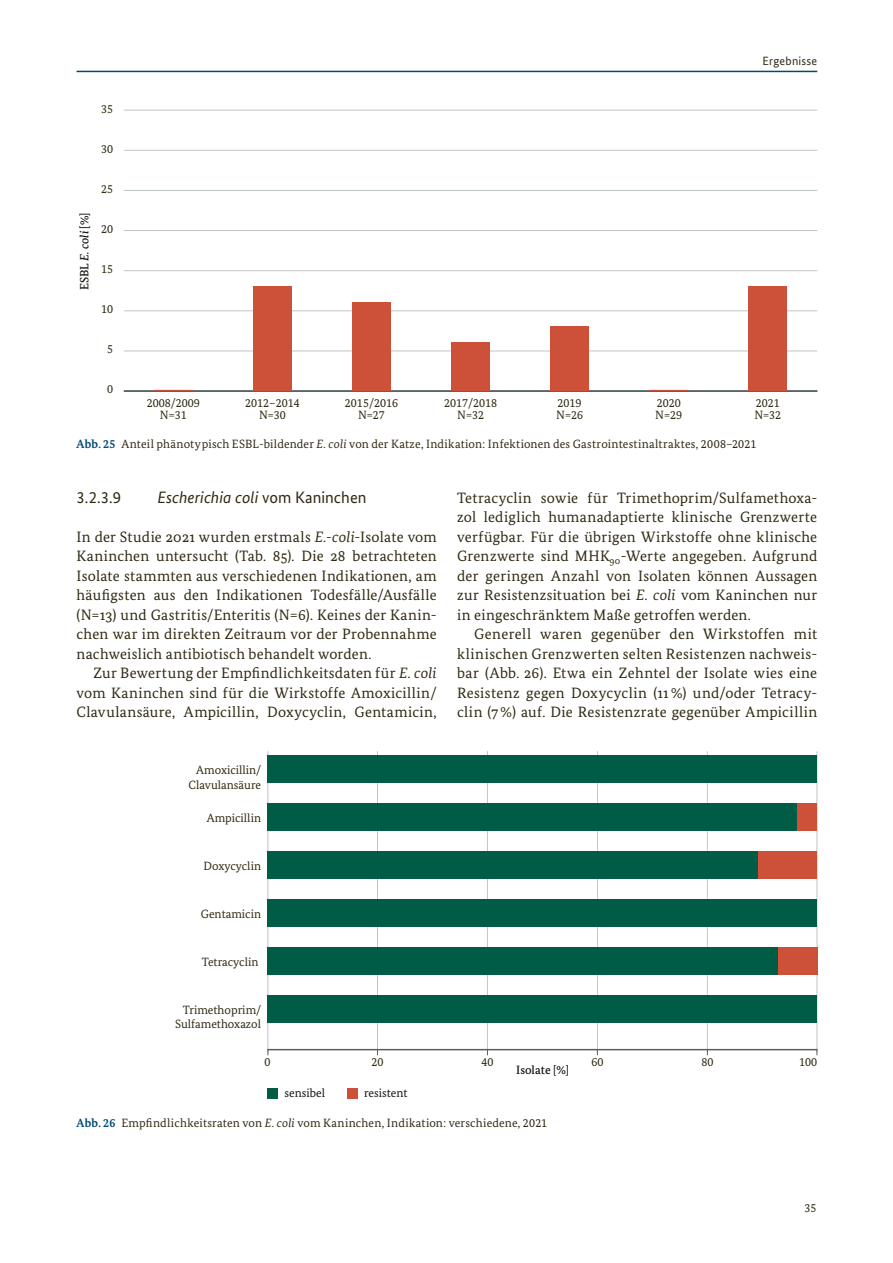
<style>
.page{position:relative;width:893px;height:1263px;background:#fff}
.page>*{position:absolute;margin:0;border:0;box-sizing:border-box;transform-origin:0 0}
.t1{font:italic 16.5px "Bundes Sans";color:#2f2912}
.t2{font:16.5px "Bundes Sans";color:#2f2912}
.t3{font:15px/19.5px "Bundes Serif";letter-spacing:.02em;color:#2f2912;text-align:justify}
.t4{font:12px/12px "Bundes Serif";color:#2f2912;text-align:center}
.t5{font:500 12px "Bundes Serif";color:#12120d}
.t6{font:12px "Bundes Serif";color:#12120d}
.t7{font:12px "Bundes Sans";letter-spacing:.02em;color:#2f2912}
.s1{font-style:italic}
.s2{font-weight:700;color:#004b76}
.s3{font-style:normal}
</style>
<div class="page">
<hr style="left:77px;top:71px;width:740px;height:1px;background:#004b76">
<hr style="left:124px;top:390px;width:693px;height:2px;background:#576164">
<hr style="left:124px;top:351px;width:693px;height:1px;background:#bec5c9">
<hr style="left:124px;top:311px;width:693px;height:1px;background:#bec5c9">
<hr style="left:124px;top:270px;width:693px;height:1px;background:#bec5c9">
<hr style="left:124px;top:230px;width:693px;height:1px;background:#bec5c9">
<hr style="left:124px;top:190px;width:693px;height:1px;background:#bec5c9">
<hr style="left:124px;top:150px;width:693px;height:1px;background:#bec5c9">
<hr style="left:124px;top:110px;width:693px;height:1px;background:#bec5c9">
<div style="left:253px;top:286px;width:39px;height:104px;background:#cd5038"></div>
<div style="left:352px;top:302px;width:39px;height:88px;background:#cd5038"></div>
<div style="left:451px;top:342px;width:39px;height:48px;background:#cd5038"></div>
<div style="left:550px;top:326px;width:39px;height:64px;background:#cd5038"></div>
<div style="left:748px;top:286px;width:39px;height:104px;background:#cd5038"></div>
<hr style="left:267px;top:751px;width:1px;height:301px;background:#bec5c9">
<hr style="left:377px;top:751px;width:1px;height:301px;background:#bec5c9">
<hr style="left:487px;top:751px;width:1px;height:301px;background:#bec5c9">
<hr style="left:597px;top:751px;width:1px;height:301px;background:#bec5c9">
<hr style="left:707px;top:751px;width:1px;height:301px;background:#bec5c9">
<hr style="left:817px;top:751px;width:1px;height:301px;background:#bec5c9">
<hr style="left:267px;top:1049px;width:550px;height:1px;background:#576164">
<div style="left:267px;top:755px;width:550px;height:28px;background:#005c45"></div>
<div style="left:267px;top:803px;width:530px;height:28px;background:#005c45"></div>
<div style="left:267px;top:851px;width:491px;height:28px;background:#005c45"></div>
<div style="left:267px;top:899px;width:550px;height:28px;background:#005c45"></div>
<div style="left:267px;top:947px;width:511px;height:28px;background:#005c45"></div>
<div style="left:267px;top:995px;width:550px;height:28px;background:#005c45"></div>
<div style="left:797px;top:803px;width:20px;height:28px;background:#cd5038"></div>
<div style="left:758px;top:851px;width:59px;height:28px;background:#cd5038"></div>
<div style="left:778px;top:947px;width:39px;height:28px;background:#cd5038"></div>
<div style="left:267px;top:1088px;width:11px;height:10px;background:#005c45"></div>
<div style="left:347px;top:1088px;width:11px;height:10px;background:#cd5038"></div>
<p class="t4" style="left:101px;top:102px;width:13px">35</p>
<p class="t4" style="left:101px;top:142px;width:13px">30</p>
<p class="t5" style="left:77px;top:290px;width:79px;rotate:-90deg">ESBL <span class="s1">E. coli</span> [%]</p>
<p class="t4" style="left:101px;top:183px;width:13px">25</p>
<p class="t4" style="left:101px;top:223px;width:13px">20</p>
<p class="t4" style="left:101px;top:263px;width:13px">15</p>
<p class="t4" style="left:101px;top:303px;width:13px">10</p>
<p class="t4" style="left:107px;top:343px;width:7px">5</p>
<p class="t4" style="left:107px;top:383px;width:7px">0</p>
<p class="t4" style="left:147px;top:397px;width:55px">2008/2009<br>N=31</p>
<p class="t4" style="left:245px;top:397px;width:56px">2012–2014<br>N=30</p>
<p class="t4" style="left:345px;top:397px;width:55px">2015/2016<br>N=27</p>
<p class="t4" style="left:444px;top:397px;width:55px">2017/2018<br>N=32</p>
<p class="t4" style="left:556px;top:397px;width:28px;text-align:left">2019<br>N=26</p>
<p class="t4" style="left:655px;top:397px;width:28px;text-align:left">2020<br>N=29</p>
<p class="t7" style="left:762px;top:53px;width:56px">Ergebnisse</p>
<p class="t4" style="left:754px;top:397px;width:28px;text-align:left">2021<br>N=32</p>
<p class="t4" style="left:77px;top:437px;width:681px"><span class="s2">Abb. 25</span> Anteil phänotypisch ESBL-bildender <span class="s1">E. coli</span> von der Katze, Indikation: Infektionen des Gastrointestinaltraktes, 2008–2021</p>
<h4 class="t2" style="left:77px;top:487px;width:46px">3.2.3.9</h4>
<h4 class="t1" style="left:157px;top:487px;width:211px">Escherichia coli <span class="s3">vom Kaninchen</span></h4>
<p class="t3" style="left:77px;top:526px;width:362px">In der Studie 2021 wurden erstmals <span class="s1">E.-coli</span>-Isolate vom Kaninchen untersucht (Tab. 85). Die 28 betrachteten Isolate stammten aus verschiedenen Indikationen, am häufigsten aus den Indikationen Todesfälle/Ausfälle (N=13) und Gastritis/Enteritis (N=6). Keines der Kanin&shy;chen war im direkten Zeitraum vor der Probennahme nachweislich antibiotisch behandelt worden.</p>
<p class="t3" style="left:77px;top:663px;width:362px;text-indent:17px">Zur Bewertung der Empfindlichkeitsdaten für <span class="s1">E. coli </span>vom Kaninchen sind für die Wirkstoffe Amoxicillin/ Clavulansäure, Ampicillin, Doxycyclin, Gentamicin,</p>
<p class="t4" style="left:189px;top:763px;width:74px;line-height:14.4px;text-align:right">Amoxicillin/<br>Clavulansäure</p>
<p class="t4" style="left:207px;top:812px;width:56px">Ampicillin</p>
<p class="t4" style="left:203px;top:860px;width:59px">Doxycyclin</p>
<p class="t4" style="left:201px;top:908px;width:62px">Gentamicin</p>
<p class="t4" style="left:202px;top:956px;width:58px">Tetracyclin</p>
<p class="t4" style="left:175px;top:1002px;width:88px;line-height:14.4px;text-align:right">Trimethoprim/<br>Sulfamethoxazol</p>
<p class="t3" style="left:457px;top:487px;width:362px">Tetracyclin sowie für Trimethoprim/Sulfamethoxa&shy;zol lediglich humanadaptierte klinische Grenzwerte verfügbar. Für die übrigen Wirkstoffe ohne klinische Grenz werte sind MHK<sub>90</sub>-Werte angegeben. Aufgrund der geringen Anzahl von Isolaten können Aussagen zur Resistenzsituation bei <span class="s1">E. coli</span> vom Kaninchen nur in eingeschränktem Maße getroffen werden.</p>
<p class="t3" style="left:457px;top:624px;width:362px;text-indent:17px">Generell waren gegenüber den Wirkstoffen mit klinischen Grenz werten selten Resistenzen nachweis&shy;bar (Abb. 26). Etwa ein Zehntel der Isolate wies eine Resistenz gegen Doxycyclin (11 %) und/oder Tetracy&shy;clin (7 %) auf. Die Resistenzrate gegenüber Ampicillin</p>
<p class="t4" style="left:264px;top:1055px;width:7px">0</p>
<p class="t4" style="left:371px;top:1055px;width:13px">20</p>
<p class="t4" style="left:481px;top:1055px;width:13px">40</p>
<p class="t4" style="left:591px;top:1055px;width:13px">60</p>
<p class="t4" style="left:701px;top:1055px;width:13px">80</p>
<p class="t4" style="left:799px;top:1055px;width:19px">100</p>
<p class="t5" style="left:516px;top:1063px;width:54px">Isolate [%]</p>
<p class="t6" style="left:284px;top:1085px;width:42px">sensibel</p>
<p class="t6" style="left:364px;top:1085px;width:45px">resistent</p>
<p class="t4" style="left:77px;top:1117px;width:472px"><span class="s2">Abb. 26</span> Empfindlichkeitsraten von <span class="s1">E. coli</span> vom Kaninchen, Indikation: verschiedene, 2021</p>
<p class="t4" style="left:804px;top:1202px;width:14px">35</p>
</div>
